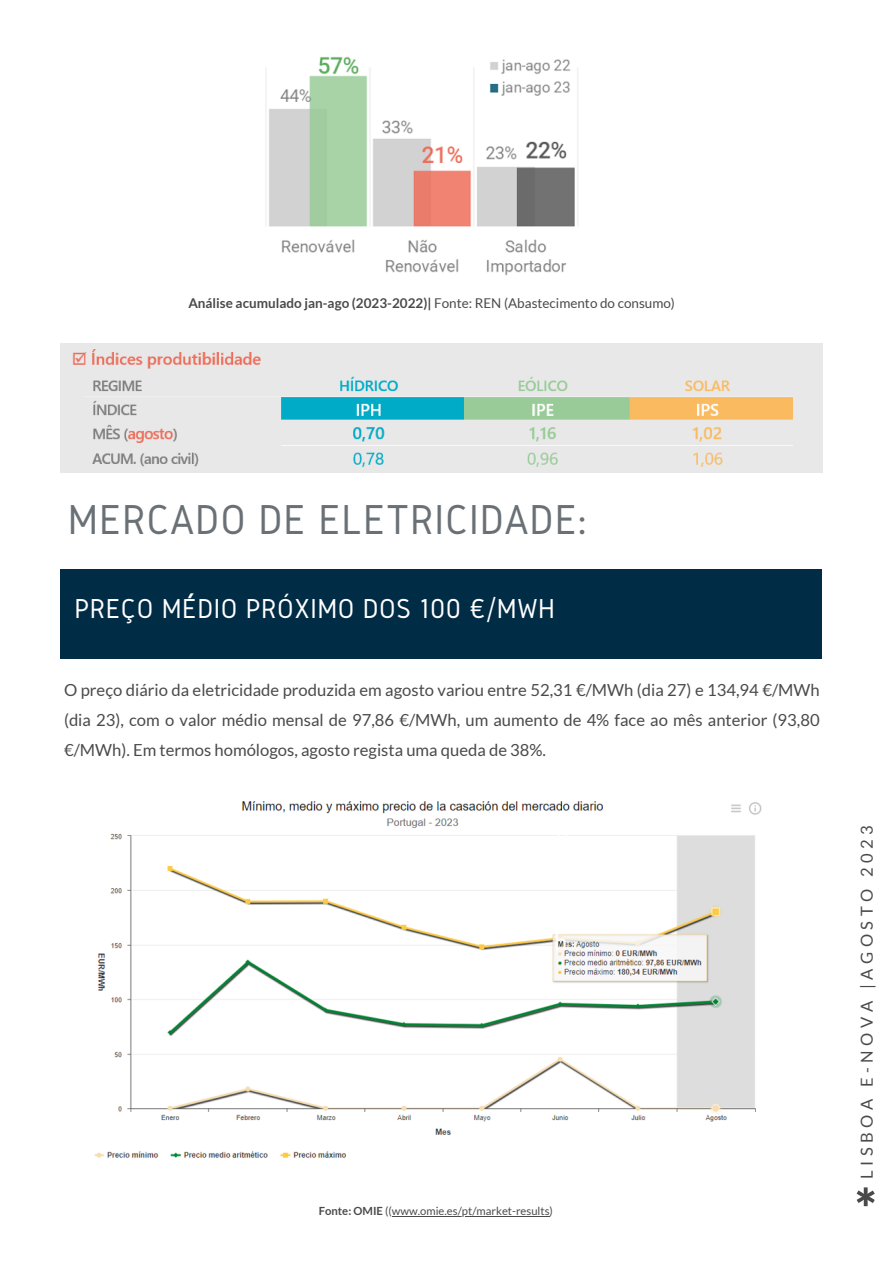
<style>
.page{position:relative;width:893px;height:1264px;background:#fff}
.page>*{position:absolute;margin:0;border:0;box-sizing:border-box;transform-origin:0 0}
.t1{font:900 52.95px "Lato Latin";color:#4a4a4a}
.t2{font:43.5px "Gidole";letter-spacing:.02em;color:#6a7176}
.t3{font:28.5px "Gidole";letter-spacing:.02em;color:#fff}
.t4{font:22.8px "Lato";color:#fff}
.t5{font:16.65px/30.3px "Lato";color:#4a4a4a;text-align:justify}
.t6{font:16.5px "Lato";letter-spacing:.27em;color:#4a4a4a}
.t7{font:700 13.5px "Lato";color:#4a4a4a}
.t8{font:11.25px "Lato";color:#4a4a4a}
.s1{font-weight:400}
.s2{font-weight:700}
</style>
<div class="page">
<div style="left:61px;top:569px;width:761px;height:89px;background:#002c45"></div>
<img style="left:265px;top:56px;width:313px;height:220px">
<img style="left:61px;top:343px;width:761px;height:129px">
<svg style="left:187px;top:593px;width:7px;height:6px"></svg>
<img style="left:94px;top:801px;width:668px;height:357px">
<hr style="left:392px;top:1215px;width:157px;height:1px;background:#4a4a4a">
<p class="t7" style="left:188px;top:294px;width:488px">Análise acumulado jan-ago (2023-2022)| <span class="s1">Fonte: REN (Abastecimento do consumo)</span></p>
<p class="t2" style="left:68px;top:496px;width:520px">MERCADO DE ELETRICIDADE:</p>
<p class="t3" style="left:74px;top:593px;width:482px">PREÇO MÉDIO PRÓXIMO DOS 100 €/MWH</p>
<p class="t5" style="left:64px;top:674px;width:757px">O preço diário da eletricidade produzida em agosto variou entre 52,31 €/MWh (dia 27) e 134,94 €/MWh (dia 23), com o valor médio mensal de 97,86 €/MWh, um aumento de 4% face ao mês anterior (93,80 €/MWh). Em termos homólogos, agosto regista uma queda de 38%.</p>
<p class="t4" style="left:554px;top:927px;width:14px">h</p>
<p class="t8" style="left:319px;top:1203px;width:236px"><span class="s2">Fonte: OMIE</span> ((www.omie.es/pt/market-results)</p>
<p class="t6" style="left:856px;top:1178px;width:355px;rotate:-90deg">LISBOA E-NOVA |AGOSTO 2023</p>
<p class="t1" style="left:854px;top:1185px;width:24px">*</p>
</div>
